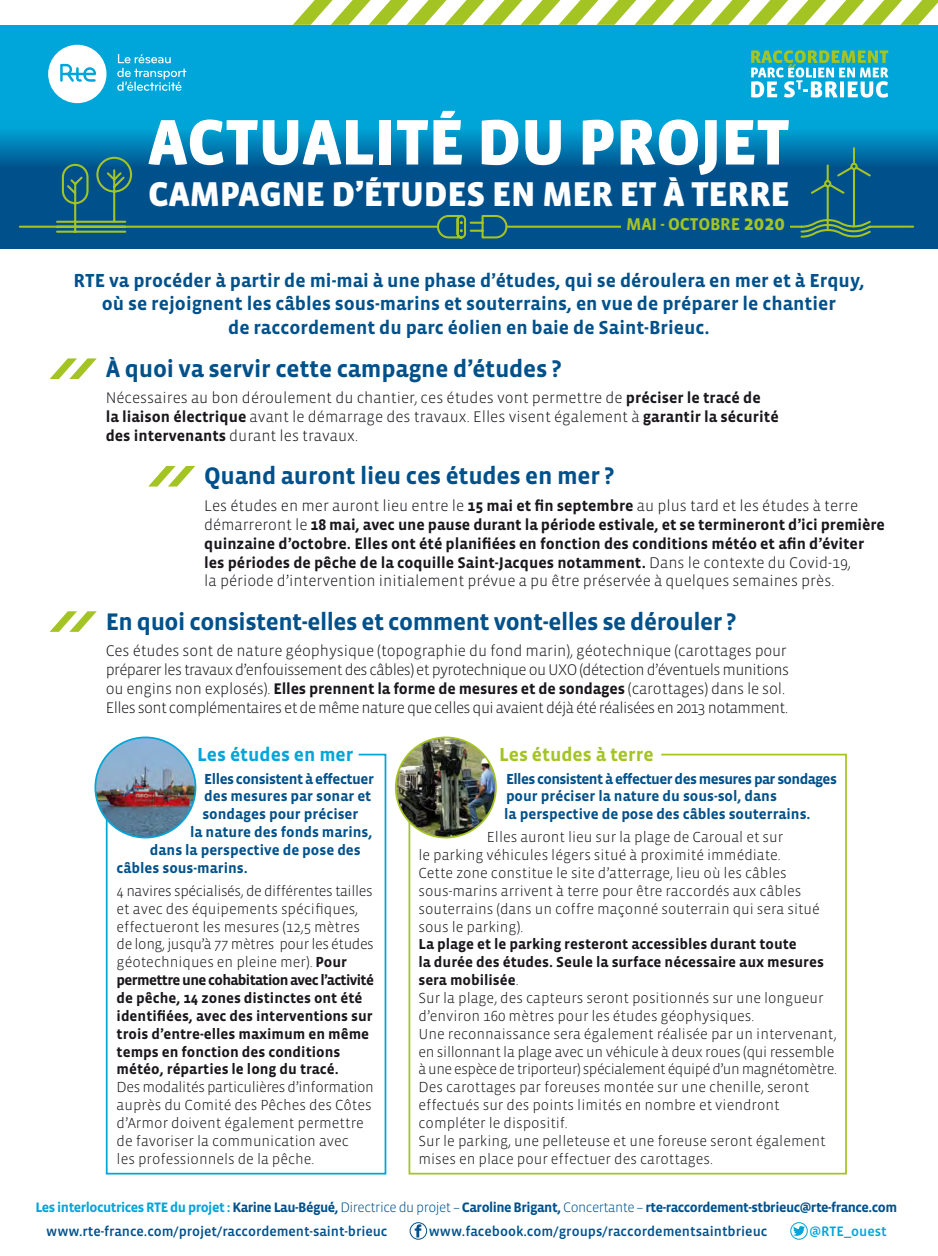
<style>
.page{position:relative;width:938px;height:1256px;background:#fff}
.page>*{position:absolute;margin:0;border:0;box-sizing:border-box;transform-origin:0 0}
.t1{font:900 65.8px "Vista Sans";letter-spacing:-.01em;color:#fff}
.t2{font:900 35.18px "Vista Sans";letter-spacing:-.01em;color:#fff}
.t3{font:700 24.5px "Vista Sans";letter-spacing:-.01em;color:#00518b}
.t4{font:700 19.25px/23.1px "Vista Sans";color:#00518b;text-align:center}
.t5{font:700 19.25px "Vista Sans";color:#a4c424}
.t6{font:700 19.25px "Vista Sans";color:#00a6d9}
.t7{font:700 17.5px "Vista Sans";letter-spacing:-.01em;color:#a4c424}
.t8{font:700 15.75px/18.9px "Vista Sans";color:#1a171c}
.t9{font:300 15.75px/18.9px "Vista Sans";letter-spacing:-.04em;color:#1a171c}
.t10{font:300 15.75px/18.9px "Vista Sans";letter-spacing:-.01em;color:#1a171c}
.t11{font:300 14.88px/17.8px "Vista Sans";color:#1a171c}
.t12{font:700 14.88px/17.8px "Vista Sans";color:#1a171c}
.t13{font:700 14.88px/17.8px "Vista Sans";color:#00518b}
.t14{font:700 14.88px "Vista Sans";letter-spacing:-.03em;color:#00518b}
.t15{font:700 14px "Vista Sans";letter-spacing:-.035em;color:#00518b}
.t16{font:14px "Vista Sans Med";letter-spacing:-.005em;color:#00518b}
.t17{font:14px "Vista Sans Med";color:#00a6d9}
.s1{font-size:21px}
.s2{font-weight:700}
.s3{font-weight:300}
.s4{color:#00a6d9}
</style>
<div class="page">
<div style="left:0;top:25px;width:938px;height:223px;background:#00a6d9"></div>
<svg style="left:0;top:132px;width:938px;height:116px"></svg>
<svg style="left:50px;top:358px;width:47px;height:21px"></svg>
<svg style="left:50px;top:611px;width:47px;height:20px"></svg>
<svg style="left:148px;top:466px;width:47px;height:20px"></svg>
<svg style="left:117px;top:54px;width:69px;height:37px"></svg>
<div style="left:48px;top:45px;width:58px;height:58px;background:#fff;border-radius:50%"></div>
<svg style="left:60px;top:64px;width:36px;height:18px"></svg>
<svg style="left:751px;top:50px;width:137px;height:48px"></svg>
<svg style="left:293px;top:0;width:645px;height:25px"></svg>
<svg style="left:414px;top:1224px;width:7px;height:13px"></svg>
<div style="left:410px;top:1221px;width:17px;height:18px;border:1px solid #00518b;border-radius:50%"></div>
<svg style="left:793px;top:1225px;width:12px;height:11px"></svg>
<div style="left:790px;top:1221px;width:17px;height:18px;border:1px solid #00a6d9;border-radius:50%"></div>
<svg style="left:18px;top:146px;width:897px;height:93px"></svg>
<div style="left:621px;top:214px;width:168px;height:16px;background:#00518b"></div>
<svg style="left:105px;top:752px;width:282px;height:423px"></svg>
<svg style="left:407px;top:752px;width:440px;height:423px"></svg>
<img style="left:95px;top:737px;width:100px;height:100px;border-radius:50px">
<div style="left:94px;top:736px;width:102px;height:102px;border:2px solid #00a6d9;border-radius:50%"></div>
<img style="left:396px;top:737px;width:99px;height:100px;border-radius:48px">
<div style="left:395px;top:736px;width:102px;height:102px;border:2px solid #a4c424;border-radius:50%"></div>
<h1 class="t1" style="left:148px;top:108px;width:643px">ACTUALITÉ DU PROJET</h1>
<h2 class="t2" style="left:148px;top:176px;width:643px">CAMPAGNE D’ÉTUDES EN MER ET À TERRE</h2>
<p class="t7" style="left:626px;top:215px;width:160px">MAI - OCTOBRE <span class="s1">2020</span></p>
<p class="t4" style="left:73px;top:270px;width:792px">RTE va procéder à partir de mi-mai à une phase d’études, qui se déroulera en mer et à Erquy, où se rejoignent les câbles sous-marins et souterrains, en vue de préparer le chantier<br>de raccordement du parc éolien en baie de Saint-Brieuc.</p>
<h3 class="t3" style="left:106px;top:356px;width:457px">À quoi va servir cette campagne d’études ?</h3>
<p class="t10" style="left:106px;top:389px;width:674px">Nécessaires au bon déroulement du chantier, ces études vont permettre de <span class="s2">préciser le tracé de<br>la liaison électrique</span> avant le démarrage des travaux. Elles visent également à <span class="s2">garantir la sécurité des intervenants</span> durant les travaux.</p>
<h3 class="t3" style="left:204px;top:463px;width:412px">Quand auront lieu ces études en mer ?</h3>
<p class="t8" style="left:204px;top:496px;width:682px"><span class="s3">Les études en mer auront lieu entre le</span> 15 mai et fin septembre <span class="s3">au plus tard et les études à terre démarreront le</span> 18 mai, avec une pause durant la période estivale, et se termineront d’ici première quinzaine d’octobre. Elles ont été planifiées en fonction des conditions météo et afin d’éviter les périodes de pêche de la coquille Saint-Jacques notamment. <span class="s3">Dans le contexte du Covid-19,<br>la période d’intervention initialement prévue a pu être préservée à quelques semaines près.</span></p>
<h3 class="t3" style="left:106px;top:608px;width:632px">En quoi consistent-elles et comment vont-elles se dérouler ?</h3>
<p class="t9" style="left:106px;top:641px;width:685px">Ces études sont de nature géophysique (topographie du fond marin), géotechnique (carottages pour préparer les travaux d’enfouissement des câbles) et pyrotechnique ou UXO (détection d’éventuels munitions ou engins non explosés). <span class="s2">Elles prennent la forme de mesures et de sondages</span> (carottages) dans le sol.<br>Elles sont complémentaires et de même nature que celles qui avaient déjà été réalisées en 2013 notamment.</p>
<p class="t6" style="left:197px;top:744px;width:158px">Les études en mer</p>
<p class="t14" style="left:204px;top:770px;width:171px">Elles consistent à effectuer</p>
<p class="t13" style="left:204px;top:787px;width:169px">des mesures par sonar et</p>
<p class="t13" style="left:202px;top:805px;width:157px">sondages pour préciser</p>
<p class="t13" style="left:190px;top:823px;width:184px">la nature des fonds marins,</p>
<p class="t13" style="left:150px;top:841px;width:212px">dans la perspective de pose des</p>
<p class="t13" style="left:117px;top:859px;width:133px">câbles sous-marins.</p>
<p class="t12" style="left:117px;top:881px;width:259px"><span class="s3">4 navires spécialisés, de différentes tailles et avec des équipements spécifiques, effectueront les mesures (12,5 mètres de long, jusqu’à 77 mètres pour les études géotechniques en pleine mer).</span> Pour permettre une cohabitation avec l’activité de pêche, 14 zones distinctes ont été identifiées, avec des interventions sur trois d’entre-elles maximum en même temps en fonction des conditions météo, réparties le long du tracé.</p>
<p class="t11" style="left:117px;top:1078px;width:259px">Des modalités particulières d’information auprès du Comité des Pêches des Côtes d’Armor doivent également permettre de favoriser la communication avec<br>les professionnels de la pêche.</p>
<p class="t5" style="left:499px;top:744px;width:156px">Les études à terre</p>
<p class="t13" style="left:504px;top:769px;width:334px">Elles consistent à effectuer des mesures par sondages pour préciser la nature du sous-sol, dans<br>la perspective de pose des câbles souterrains.</p>
<p class="t11" style="left:418px;top:828px;width:403px;text-indent:68px">Elles auront lieu sur la plage de Caroual et sur<br>le parking véhicules légers situé à proximité immédiate.<br>Cette zone constitue le site d’atterrage, lieu où les câbles sous-marins arrivent à terre pour être raccordés aux câbles souterrains (dans un coffre maçonné souterrain qui sera situé sous le parking).</p>
<p class="t11" style="left:418px;top:935px;width:420px"><span class="s2">La plage et le parking resteront accessibles durant toute<br>la durée des études. Seule la surface nécessaire aux mesures sera mobilisée</span>.<br>Sur la plage, des capteurs seront positionnés sur une longueur d’environ 160 mètres pour les études géophysiques.<br>Une reconnaissance sera également réalisée par un intervenant, en sillonnant la plage avec un véhicule à deux roues (qui ressemble à une espèce de triporteur) spécialement équipé d’un magnétomètre.<br>Des carottages par foreuses montée sur une chenille, seront effectués sur des points limités en nombre et viendront compléter le dispositif.<br>Sur le parking, une pelleteuse et une foreuse seront également mises en place pour effectuer des carottages.</p>
<p class="t15" style="left:35px;top:1199px;width:863px"><span class="s4">Les interlocutrices RTE du projet :</span> Karine Lau-Bégué, <span class="s3">Directrice du projet –</span> Caroline Brigant, <span class="s3">Concertante –</span> rte-raccordement-stbrieuc@rte-france.com</p>
<p class="t16" style="left:46px;top:1223px;width:343px">www.rte-france.com/projet/raccordement-saint-brieuc</p>
<p class="t16" style="left:429px;top:1223px;width:340px">www.facebook.com/groups/raccordementsaintbrieuc</p>
<p class="t17" style="left:809px;top:1223px;width:79px">@RTE_ouest</p>
</div>
